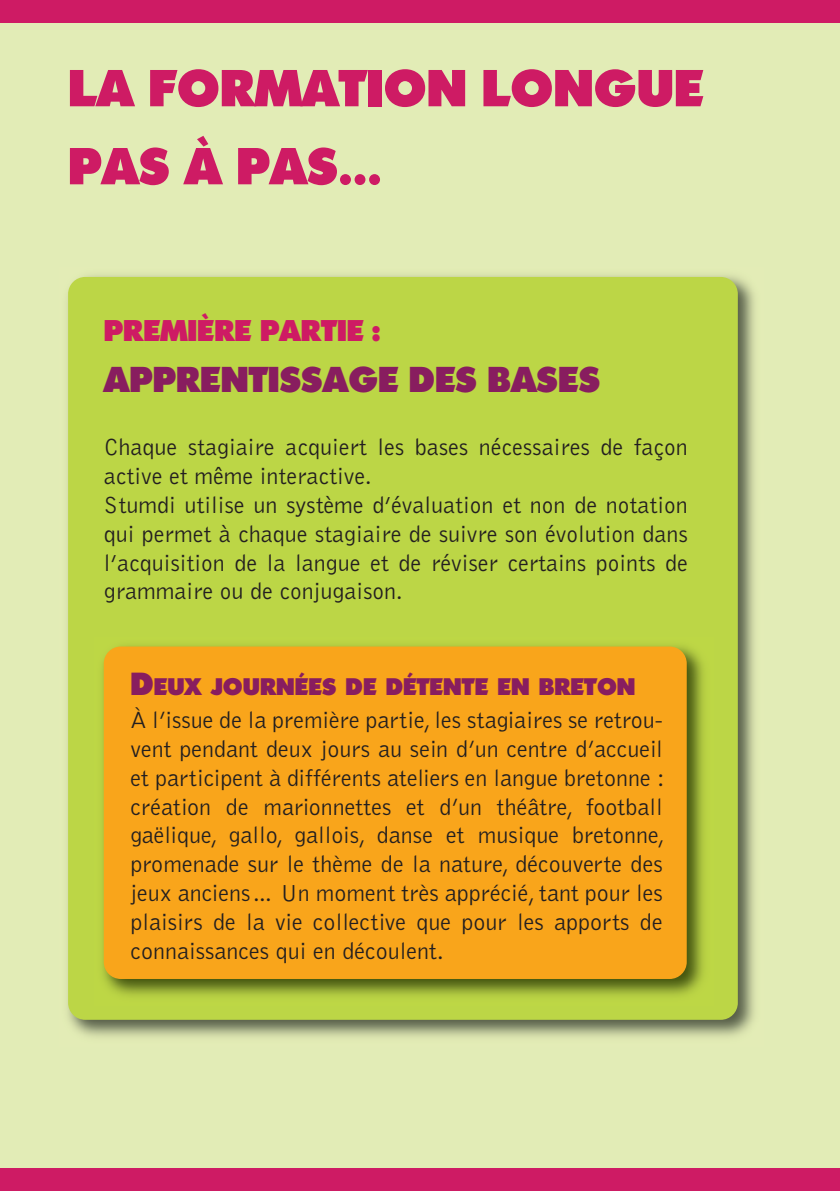
<style>
.page{position:relative;width:840px;height:1191px;background:#fff}
.page>*{position:absolute;margin:0;border:0;box-sizing:border-box;transform-origin:0 0}
.t1{font:900 52px/78px "Sharnay";color:#ce1b64}
.t2{font:900 36px "Sharnay";color:#881d5f}
.t3{font:900 30px "Sharnay";color:#ce1b64}
.t4{font:300 24px/28.8px "Bell Gothic";color:#231f20;text-align:justify}
.t5{font:24px/28.8px "Bell Gothic BT";color:#231f20}
.t6{font:900 24px "Sharnay";color:#881d5f}
.s1{font-size:32px}
</style>
<div class="page">
<div style="left:0;top:0;width:839px;height:1191px;background:#e2ecb6"></div>
<img style="left:67px;top:275px;width:688px;height:762px">
<div style="left:68px;top:277px;width:669px;height:742px;background:#bcd646;border-radius:17px"></div>
<div style="left:0;top:1168px;width:839px;height:23px;background:#ce1b64"></div>
<div style="left:0;top:0;width:839px;height:23px;background:#ce1b64"></div>
<img style="left:102px;top:645px;width:602px;height:351px">
<div style="left:104px;top:646px;width:582px;height:333px;background:#f9a51b;border-radius:17px"></div>
<h1 class="t1" style="left:68px;top:48px;width:636px">LA FORMATION LONGUE<br>PAS À PAS…</h1>
<p class="t3" style="left:104px;top:312px;width:278px">PREMIÈRE PARTIE :</p>
<h2 class="t2" style="left:104px;top:357px;width:497px">APPRENTISSAGE DES BASES</h2>
<p class="t5" style="left:104px;top:434px;width:585px">Chaque stagiaire acquiert les bases nécessaires de façon active et même interactive.<br>Stumdi utilise un système d’évaluation et non de notation qui permet à chaque stagiaire de suivre son évolution dans l’acquisition de la langue et de réviser certains points de grammaire ou de conjugaison.</p>
<p class="t6" style="left:130px;top:672px;width:506px"><span class="s1">D</span>EUX JOURNÉES DE DÉTENTE EN BRETON</p>
<p class="t4" style="left:130px;top:707px;width:535px">À l’issue de la première partie, les stagiaires se retrou&shy;vent pendant deux jours au sein d’un centre d’accueil et participent à différents ateliers en langue bretonne : création de marionnettes et d’un théâtre, football gaëlique, gallo, gallois, danse et musique bretonne, promenade sur le thème de la nature, découverte des jeux anciens… Un moment très apprécié, tant pour les plaisirs de la vie collective que pour les apports de connaissances qui en découlent.</p>
</div>
